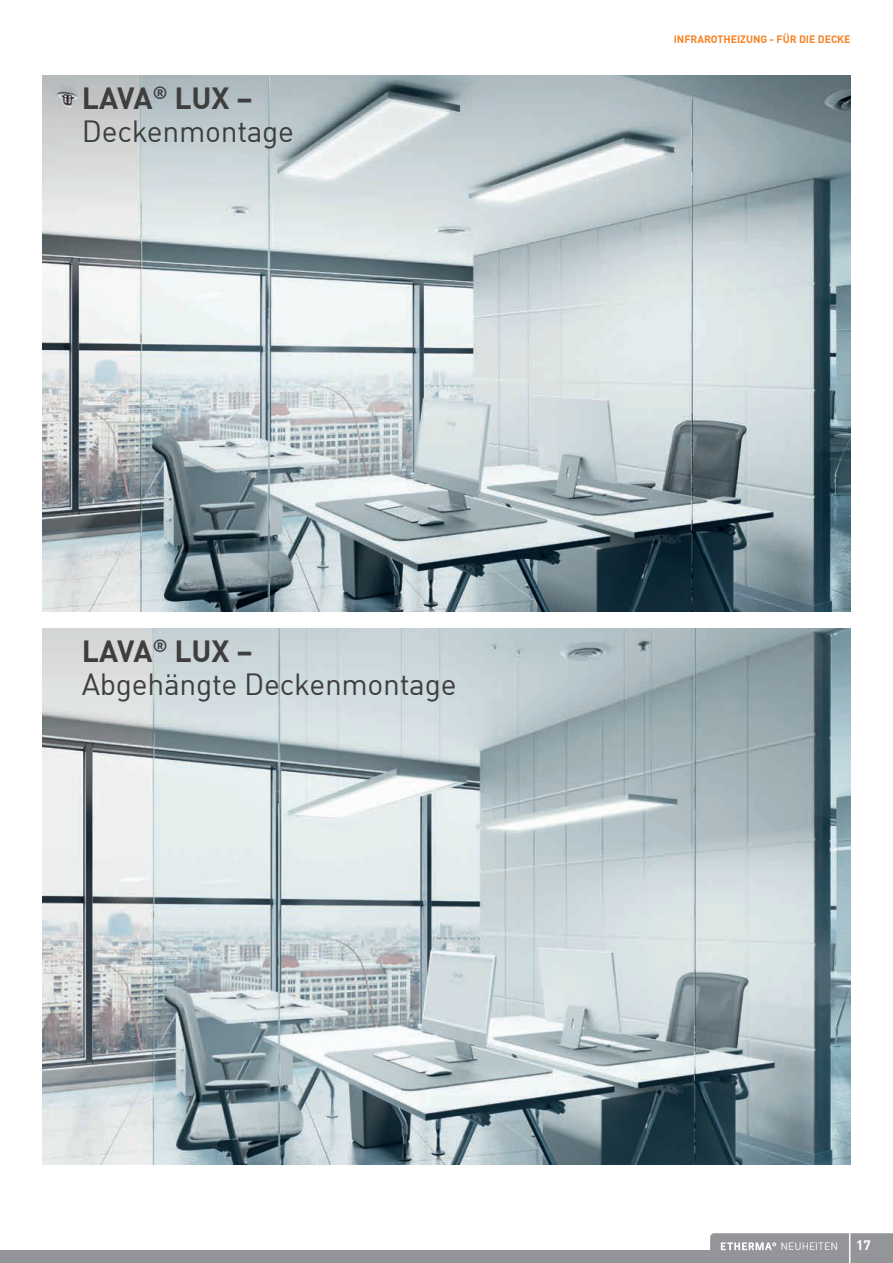
<style>
.page{position:relative;width:893px;height:1263px;background:#fff}
.page>*{position:absolute;margin:0;border:0;box-sizing:border-box;transform-origin:0 0}
.t1{font:30px/33px "DIN";letter-spacing:-.01em;color:#3e3e3f}
.t2{font:700 13.5px "DIN";color:#fff}
.t3{font:700 10.5px "DIN";color:#f58224}
.t4{font:10.5px "DIN";color:#fff}
.s1{font-weight:700}
</style>
<div class="page">
<div style="left:0;top:1250px;width:828px;height:13px;background:#939598"></div>
<svg style="left:710px;top:1233px;width:183px;height:30px"></svg>
<img style="left:43px;top:629px;width:807px;height:536px">
<img style="left:43px;top:76px;width:807px;height:535px">
<p class="t1" style="left:82px;top:81px;width:214px"><span class="s1">LAVA</span><sup>®</sup> <span class="s1">LUX –<br></span>Deckenmontage</p>
<p class="t1" style="left:82px;top:634px;width:376px"><span class="s1">LAVA</span><sup>®</sup> <span class="s1">LUX –<br></span>Abgehängte Deckenmontage</p>
<p class="t3" style="left:674px;top:32px;width:178px">INFRAROTHEIZUNG - FÜR DIE DECKE</p>
<p class="t4" style="left:780px;top:1240px;width:59px">NEUHEITEN</p>
<p class="t2" style="left:856px;top:1237px;width:16px">17</p>
</div>
